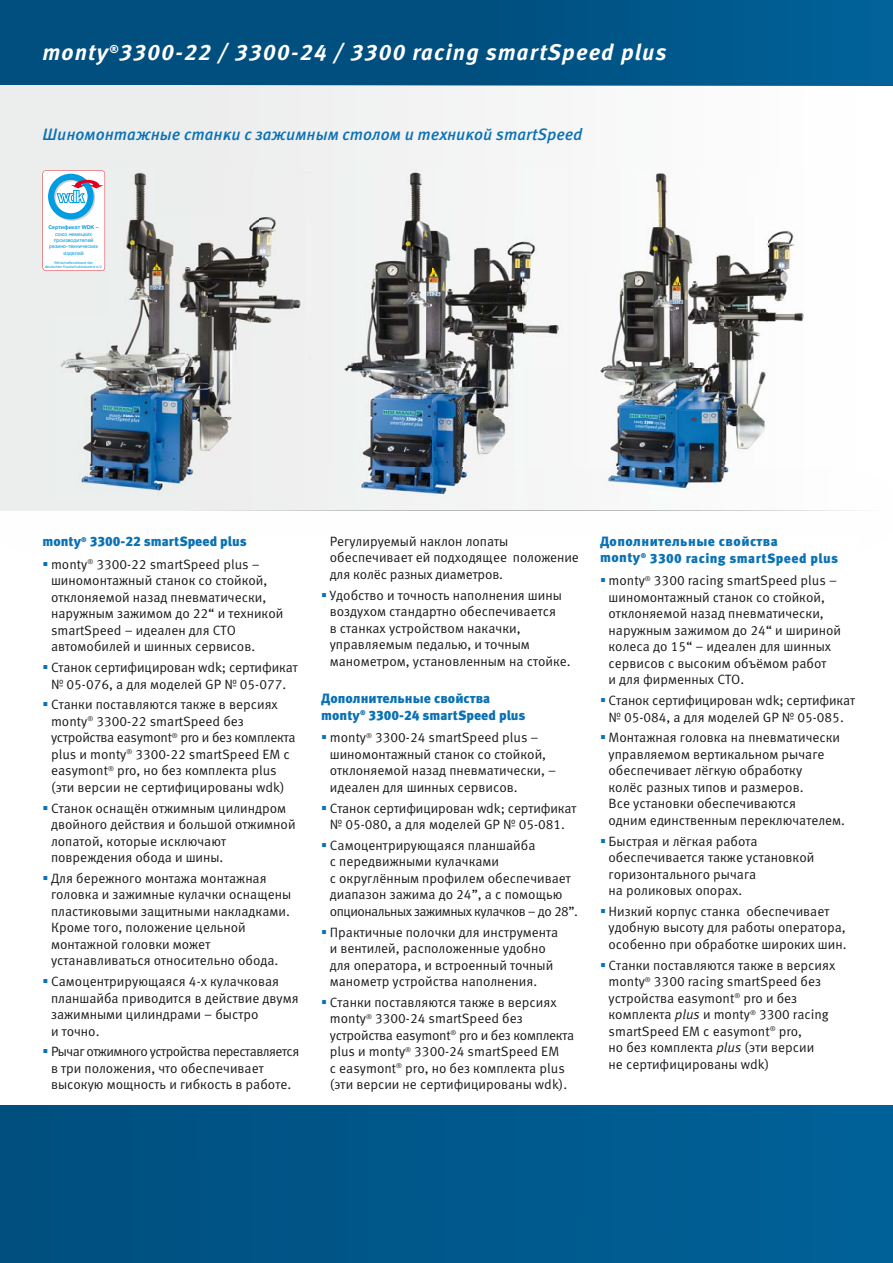
<style>
.page{position:relative;width:893px;height:1263px;background:#fff}
.page>*{position:absolute;margin:0;border:0;box-sizing:border-box;transform-origin:0 0}
.t1{font:italic 700 22.5px "Meta Pro";letter-spacing:.05em;color:#fff}
.t2{font:italic 500 16.5px "Meta Pro";color:#0a71b4}
.t3{font:13.5px/16.5px "Meta Pro";color:#1a171c}
.t4{font:900 13.5px/16.5px "Meta Pro";color:#0a71b4}
.t5{font:900 13.5px/16.5px "Meta Pro";letter-spacing:.03em;color:#0a71b4}
.t6{font:5.25px/6.3px "Arial";color:#009ee0;text-align:center}
.t7{font:700 5.25px "Arial";color:#009ee0}
.t8{font:3.75px/4.5px "Helvetica Neue";color:#009ee0;text-align:center}
.s1{color:#0a71b4}
.s2{font-style:italic}
</style>
<div class="page">
<div style="left:0;top:1106px;width:893px;height:157px;background:linear-gradient(to right,#004f7e,#006199)"></div>
<svg style="left:0;top:0;width:893px;height:85px;background:#005385"></svg>
<div style="left:0;top:86px;width:486px;height:382px;background:#ededee"></div>
<img style="left:0;top:85px;width:893px;height:1px">
<img style="left:56px;top:168px;width:254px;height:332px">
<img style="left:343px;top:168px;width:224px;height:334px">
<img style="left:591px;top:170px;width:213px;height:333px">
<svg style="left:42px;top:170px;width:63px;height:101px"></svg>
<h1 class="t1" style="left:43px;top:44px;width:626px">monty<sup>®</sup>3300-22 / 3300-24 / 3300 racing smartSpeed plus</h1>
<p class="t2" style="left:43px;top:128px;width:541px">Шиномонтажные станки с зажимным столом и техникой smartSpeed</p>
<p class="t7" style="left:48px;top:224px;width:52px">Сертификат WDK –</p>
<p class="t6" style="left:49px;top:231px;width:50px">союз немецких производителей резино-технических изделий</p>
<p class="t8" style="left:45px;top:260px;width:59px">Wirtschaftsverband der<br>deutschen Kautschukindustrie e.V.</p>
<p class="t4" style="left:43px;top:534px;width:206px">monty<sup>®</sup> 3300-22 smartSpeed plus</p>
<p class="t3" style="left:51px;top:557px;width:234px;text-indent:-9px"><span class="s1">▪</span> monty<sup>®</sup> 3300-22 smartSpeed plus – шиномонтажный станок со стойкой, отклоняемой назад пневматически, наружным зажимом до 22“ и техникой smartSpeed – идеален для СТО автомобилей и шинных сервисов.</p>
<p class="t3" style="left:43px;top:661px;width:257px;text-align:center"><span class="s1">▪</span> Станок сертифицирован wdk; сертификат № 05-076, а для моделей GP № 05-077.</p>
<p class="t3" style="left:51px;top:698px;width:246px;text-indent:-9px"><span class="s1">▪</span> Станки поставляются также в версиях monty<sup>®</sup> 3300-22 smartSpeed без устройства easymont<sup>®</sup> pro и без комплекта plus и monty<sup>®</sup> 3300-22 smartSpeed ЕМ с easymont<sup>®</sup> pro, но без комплекта plus (эти версии не сертифицированы wdk)</p>
<p class="t3" style="left:51px;top:801px;width:246px;text-indent:-9px"><span class="s1">▪</span> Станок оснащён отжимным цилиндром двойного действия и большой отжимной лопатой, которые исключают повреждения обода и шины.</p>
<p class="t3" style="left:51px;top:871px;width:242px;text-indent:-9px"><span class="s1">▪</span> Для бережного монтажа монтажная головка и зажимные кулачки оснащены пластиковыми защитными накладками.<br>Кроме того, положение цельной монтажной головки может устанавливаться относительно обода.</p>
<p class="t3" style="left:51px;top:975px;width:249px;text-indent:-9px"><span class="s1">▪</span> Самоцентрирующаяся 4-х кулачковая планшайба приводится в действие двумя зажимными цилиндрами – быстро<br>и точно.</p>
<p class="t3" style="left:51px;top:1045px;width:250px;text-indent:-9px"><span class="s1">▪</span> Рычаг отжимного устройства переставляется в три положения, что обеспечивает высокую мощность и гибкость в работе.</p>
<p class="t3" style="left:330px;top:535px;width:251px">Регулируемый наклон лопаты обеспечивает ей подходящее положение для колёс разных диаметров.</p>
<p class="t3" style="left:330px;top:588px;width:242px;text-indent:-9px"><span class="s1">▪</span> Удобство и точность наполнения шины воздухом стандартно обеспечивается<br>в станках устройством накачки, управляемым педалью, и точным манометром, установленным на стойке.</p>
<p class="t4" style="left:321px;top:691px;width:206px">Дополнительные свойства monty<sup>®</sup> 3300-24 smartSpeed plus</p>
<p class="t3" style="left:330px;top:731px;width:228px;text-indent:-9px"><span class="s1">▪</span> monty<sup>®</sup> 3300-24 smartSpeed plus – шиномонтажный станок со стойкой, отклоняемой назад пневматически, – идеален для шинных сервисов.</p>
<p class="t3" style="left:321px;top:801px;width:257px;text-align:center"><span class="s1">▪</span> Станок сертифицирован wdk; сертификат № 05-080, а для моделей GP № 05-081.</p>
<p class="t3" style="left:330px;top:838px;width:250px;text-indent:-9px"><span class="s1">▪</span> Самоцентрирующаяся планшайба<br>с передвижными кулачками<br>с округлённым профилем обеспечивает диапазон зажима до 24”, а с помощью опциональных зажимных кулачков – до 28”.</p>
<p class="t3" style="left:330px;top:925px;width:230px;text-indent:-9px"><span class="s1">▪</span> Практичные полочки для инструмента и вентилей, расположенные удобно для оператора, и встроенный точный манометр устройства наполнения.</p>
<p class="t3" style="left:330px;top:995px;width:246px;text-indent:-9px"><span class="s1">▪</span> Станки поставляются также в версиях monty<sup>®</sup> 3300-24 smartSpeed без устройства easymont<sup>®</sup> pro и без комплекта plus и monty<sup>®</sup> 3300-24 smartSpeed ЕМ<br>с easymont<sup>®</sup> pro, но без комплекта plus (эти версии не сертифицированы wdk).</p>
<p class="t5" style="left:600px;top:534px;width:240px">Дополнительные свойства<br>monty<sup>®</sup> 3300 racing smartSpeed plus</p>
<p class="t3" style="left:609px;top:574px;width:234px;text-indent:-9px"><span class="s1">▪</span> monty<sup>®</sup> 3300 racing smartSpeed plus – шиномонтажный станок со стойкой, отклоняемой назад пневматически, наружным зажимом до 24“ и шириной колеса до 15“ – идеален для шинных сервисов с высоким объёмом работ<br>и для фирменных СТО.</p>
<p class="t3" style="left:600px;top:694px;width:257px;text-align:center"><span class="s1">▪</span> Станок сертифицирован wdk; сертификат № 05-084, а для моделей GP № 05-085.</p>
<p class="t3" style="left:609px;top:731px;width:238px;text-indent:-9px"><span class="s1">▪</span> Монтажная головка на пневматически управляемом вертикальном рычаге обеспечивает лёгкую обработку<br>колёс разных типов и размеров.<br>Все установки обеспечиваются<br>одним единственным переключателем.</p>
<p class="t3" style="left:609px;top:834px;width:207px;text-indent:-9px"><span class="s1">▪</span> Быстрая и лёгкая работа обеспечивается также установкой горизонтального рычага<br>на роликовых опорах.</p>
<p class="t3" style="left:609px;top:904px;width:240px;text-indent:-9px"><span class="s1">▪</span> Низкий корпус станка обеспечивает удобную высоту для работы оператора, особенно при обработке широких шин.</p>
<p class="t3" style="left:609px;top:958px;width:228px;text-indent:-9px"><span class="s1">▪</span> Станки поставляются также в версиях monty<sup>®</sup> 3300 racing smartSpeed без устройства easymont<sup>®</sup> pro и без комплекта <span class="s2">plus</span> и monty<sup>®</sup> 3300 racing smartSpeed ЕМ с easymont<sup>®</sup> pro,<br>но без комплекта <span class="s2">plus</span> (эти версии<br>не сертифицированы wdk)</p>
</div>
